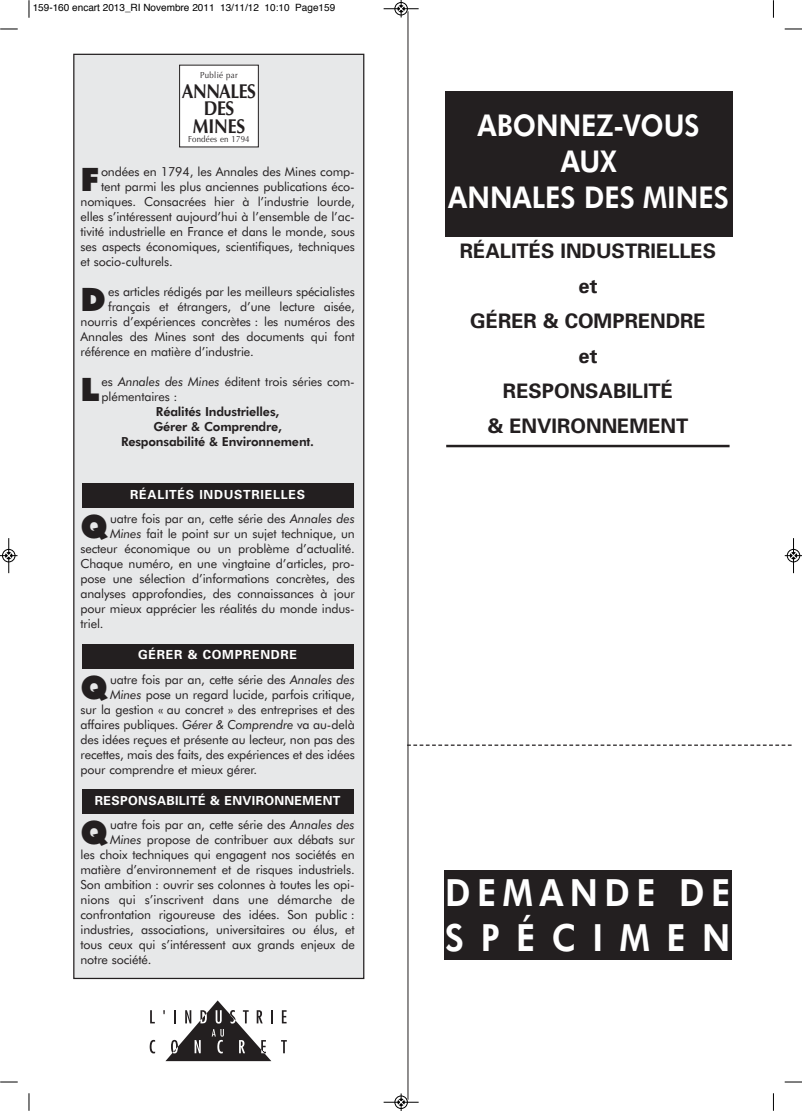
<style>
.page{position:relative;width:802px;height:1111px;background:#fff}
.page>*{position:absolute;margin:0;border:0;box-sizing:border-box;transform-origin:0 0}
.t1{font:800 37.5px/45px "Futura BT";letter-spacing:.34em;color:#fff;scale:.9 1}
.t2{font:900 32.25px "Futura BT";color:#231f20}
.t3{font:800 30px/36px "Futura BT";color:#fff;text-align:center;scale:.9 1}
.t4{font:700 20px/34.9px "Univers";color:#231f20;text-align:center}
.t5{font:700 20px/17.5px "Optima";letter-spacing:-.03em;color:#231f20;text-align:center;scale:.88 1}
.t6{font:12.5px/15px "Futura BT";letter-spacing:-.01em;color:#231f20}
.t7{font:800 12.5px/15px "Futura BT";letter-spacing:-.015em;color:#231f20;text-align:center}
.t8{font:700 12.5px "Univers";letter-spacing:.055em;color:#fff}
.t9{font:700 12.5px "Univers";letter-spacing:.03em;color:#fff}
.t10{font:10px "Helvetica";color:#000}
.t11{font:8.75px "Optima";letter-spacing:.03em;color:#231f20;scale:.9 1}
.s1{font-style:italic}
</style>
<div class="page">
<hr style="left:407px;top:11px;width:1px;height:1088px;background:#231f20">
<div style="left:445px;top:91px;width:287px;height:145px;background:#231f20"></div>
<hr style="left:446px;top:445px;width:283px;height:2px;background:#231f20">
<svg style="left:407px;top:744px;width:384px;height:1px"></svg>
<div style="left:444px;top:870px;width:287px;height:89px;background:#231f20"></div>
<div style="left:74px;top:54px;width:290px;height:924px;background:#e7e8e9"></div>
<div style="left:180px;top:65px;width:78px;height:82px;background:#fff"></div>
<div style="left:179px;top:65px;width:80px;height:82px;border:1px solid #231f20"></div>
<div style="left:82px;top:643px;width:271px;height:25px;background:#231f20"></div>
<div style="left:82px;top:483px;width:271px;height:25px;background:#231f20"></div>
<div style="left:82px;top:789px;width:271px;height:25px;background:#231f20"></div>
<svg style="left:150px;top:1010px;width:5px;height:13px"></svg>
<svg style="left:282px;top:1010px;width:4px;height:13px"></svg>
<svg style="left:150px;top:1039px;width:5px;height:14px"></svg>
<svg style="left:281px;top:1040px;width:6px;height:13px"></svg>
<svg style="left:163px;top:1000px;width:110px;height:60px"></svg>
<svg style="left:29px;top:0;width:1px;height:18px"></svg>
<svg style="left:0;top:29px;width:18px;height:1px"></svg>
<svg style="left:773px;top:0;width:1px;height:18px"></svg>
<svg style="left:784px;top:29px;width:18px;height:1px"></svg>
<svg style="left:29px;top:1093px;width:1px;height:17px"></svg>
<svg style="left:0;top:1081px;width:18px;height:1px"></svg>
<svg style="left:773px;top:1093px;width:1px;height:17px"></svg>
<svg style="left:784px;top:1081px;width:18px;height:1px"></svg>
<div style="left:394px;top:2px;width:14px;height:13px;border:1px solid #fff;border-radius:50%"></div>
<hr style="left:383px;top:9px;width:35px;height:1px;background:#000">
<div style="left:395px;top:2px;width:12px;height:13px;border:1px solid #000;border-radius:50%"></div>
<svg style="left:398px;top:0;width:6px;height:17px"></svg>
<div style="left:394px;top:1095px;width:14px;height:13px;border:1px solid #fff;border-radius:50%"></div>
<hr style="left:383px;top:1101px;width:35px;height:1px;background:#000">
<div style="left:395px;top:1095px;width:12px;height:13px;border:1px solid #000;border-radius:50%"></div>
<svg style="left:398px;top:1093px;width:6px;height:17px"></svg>
<hr style="left:9px;top:538px;width:1px;height:35px;background:#000">
<div style="left:2px;top:549px;width:13px;height:13px;border:1px solid #000;border-radius:50%"></div>
<div style="left:5px;top:552px;width:7px;height:7px;background:#000;border-radius:50%"></div>
<svg style="left:0;top:552px;width:18px;height:6px"></svg>
<div style="left:786px;top:549px;width:14px;height:13px;border:1px solid #fff;border-radius:50%"></div>
<hr style="left:793px;top:538px;width:1px;height:35px;background:#000">
<div style="left:787px;top:549px;width:13px;height:13px;border:1px solid #000;border-radius:50%"></div>
<svg style="left:784px;top:552px;width:18px;height:6px"></svg>
<p class="t10" style="left:33px;top:4px;width:304px">159-160 encart 2013_RI Novembre 2011 13/11/12 10:10 Page159</p>
<p class="t11" style="left:200px;top:72px;width:43px">Publié par</p>
<h3 class="t5" style="left:182px;top:84px;width:86px">ANNALES<br>DES<br>MINES</h3>
<p class="t11" style="left:188px;top:136px;width:70px">Fondées en 1794</p>
<h2 class="t2" style="left:80px;top:167px;width:20px">F</h2>
<p class="t6" style="left:101px;top:165px;width:255px">ondées en 1794, les Annales des Mines comp-</p>
<p class="t6" style="left:101px;top:180px;width:255px">tent parmi les plus anciennes publications éco-</p>
<p class="t6" style="left:80px;top:195px;width:276px">nomiques. Consacrées hier à l’industrie lourde,</p>
<p class="t6" style="left:80px;top:210px;width:276px">elles s’intéressent aujourd’hui à l’ensemble de l’ac-</p>
<p class="t6" style="left:80px;top:225px;width:276px">tivité industrielle en France et dans le monde, sous</p>
<p class="t6" style="left:80px;top:240px;width:276px">ses aspects économiques, scientifiques, techniques</p>
<p class="t6" style="left:80px;top:255px;width:94px">et socio-culturels.</p>
<h2 class="t2" style="left:80px;top:287px;width:27px">D</h2>
<p class="t6" style="left:108px;top:285px;width:248px">es articles rédigés par les meilleurs spécialistes</p>
<p class="t6" style="left:108px;top:300px;width:248px">français et étrangers, d’une lecture aisée,</p>
<p class="t6" style="left:80px;top:315px;width:276px">nourris d’expériences concrètes : les numéros des</p>
<p class="t6" style="left:80px;top:330px;width:276px">Annales des Mines sont des documents qui font</p>
<p class="t6" style="left:80px;top:345px;width:175px">référence en matière d’industrie.</p>
<h2 class="t2" style="left:80px;top:377px;width:20px">L</h2>
<p class="t6" style="left:102px;top:375px;width:255px">es <span class="s1">Annales des Mines</span> éditent trois séries com&shy;plémentaires :</p>
<p class="t7" style="left:121px;top:405px;width:194px">Réalités Industrielles,<br>Gérer &amp; Comprendre,<br>Responsabilité &amp; Environnement.</p>
<p class="t8" style="left:130px;top:489px;width:176px">RÉALITÉS INDUSTRIELLES</p>
<h2 class="t2" style="left:80px;top:513px;width:29px">Q</h2>
<p class="t6" style="left:110px;top:512px;width:246px">uatre fois par an, cette série des <span class="s1">Annales des</span></p>
<p class="t6" style="left:110px;top:527px;width:246px"><span class="s1">Mines</span> fait le point sur un sujet technique, un</p>
<p class="t6" style="left:80px;top:542px;width:276px">secteur économique ou un problème d’actualité.</p>
<p class="t6" style="left:80px;top:557px;width:276px">Chaque numéro, en une vingtaine d’articles, pro-</p>
<p class="t6" style="left:80px;top:572px;width:276px">pose une sélection d’informations concrètes, des</p>
<p class="t6" style="left:80px;top:587px;width:276px">analyses approfondies, des connaissances à jour</p>
<p class="t6" style="left:80px;top:602px;width:276px">pour mieux apprécier les réalités du monde indus-</p>
<p class="t6" style="left:80px;top:617px;width:25px">triel.</p>
<p class="t8" style="left:138px;top:650px;width:161px">GÉRER &amp; COMPRENDRE</p>
<h2 class="t2" style="left:80px;top:674px;width:29px">Q</h2>
<p class="t6" style="left:110px;top:672px;width:246px">uatre fois par an, cette série des <span class="s1">Annales des</span></p>
<p class="t6" style="left:110px;top:687px;width:246px"><span class="s1">Mines</span> pose un regard lucide, parfois critique,</p>
<p class="t6" style="left:80px;top:702px;width:276px">sur la gestion « au concret » des entreprises et des</p>
<p class="t6" style="left:80px;top:717px;width:276px">affaires publiques. <span class="s1">Gérer &amp; Comprendre</span> va au-delà</p>
<p class="t6" style="left:80px;top:732px;width:276px">des idées reçues et présente au lecteur, non pas des</p>
<p class="t6" style="left:80px;top:747px;width:276px">recettes, mais des faits, des expériences et des idées</p>
<p class="t6" style="left:80px;top:762px;width:178px">pour comprendre et mieux gérer.</p>
<p class="t9" style="left:95px;top:796px;width:247px">RESPONSABILITÉ &amp; ENVIRONNEMENT</p>
<h2 class="t2" style="left:80px;top:819px;width:29px">Q</h2>
<p class="t6" style="left:110px;top:818px;width:246px">uatre fois par an, cette série des <span class="s1">Annales des</span></p>
<p class="t6" style="left:110px;top:833px;width:246px"><span class="s1">Mines</span> propose de contribuer aux débats sur</p>
<p class="t6" style="left:80px;top:848px;width:276px">les choix techniques qui engagent nos sociétés en</p>
<p class="t6" style="left:80px;top:863px;width:276px">matière d’environnement et de risques industriels.</p>
<p class="t6" style="left:80px;top:878px;width:276px">Son ambition : ouvrir ses colonnes à toutes les opi-</p>
<p class="t6" style="left:80px;top:893px;width:276px">nions qui s’inscrivent dans une démarche de</p>
<p class="t6" style="left:80px;top:908px;width:276px">confrontation rigoureuse des idées. Son public :</p>
<p class="t6" style="left:80px;top:923px;width:276px">industries, associations, universitaires ou élus, et</p>
<p class="t6" style="left:80px;top:938px;width:276px">tous ceux qui s’intéressent aux grands enjeux de</p>
<p class="t6" style="left:80px;top:953px;width:72px">notre société.</p>
<h3 class="t3" style="left:448px;top:110px;width:313px">ABONNEZ-VOUS<br>AUX<br>ANNALES DES MINES</h3>
<h3 class="t4" style="left:460px;top:235px;width:258px">RÉALITÉS INDUSTRIELLES et<br>GÉRER &amp; COMPRENDRE et<br>RESPONSABILITÉ<br>&amp; ENVIRONNEMENT</h3>
<h1 class="t1" style="left:445px;top:872px;width:318px">DEMANDE DE<br>SPÉCIMEN</h1>
</div>
